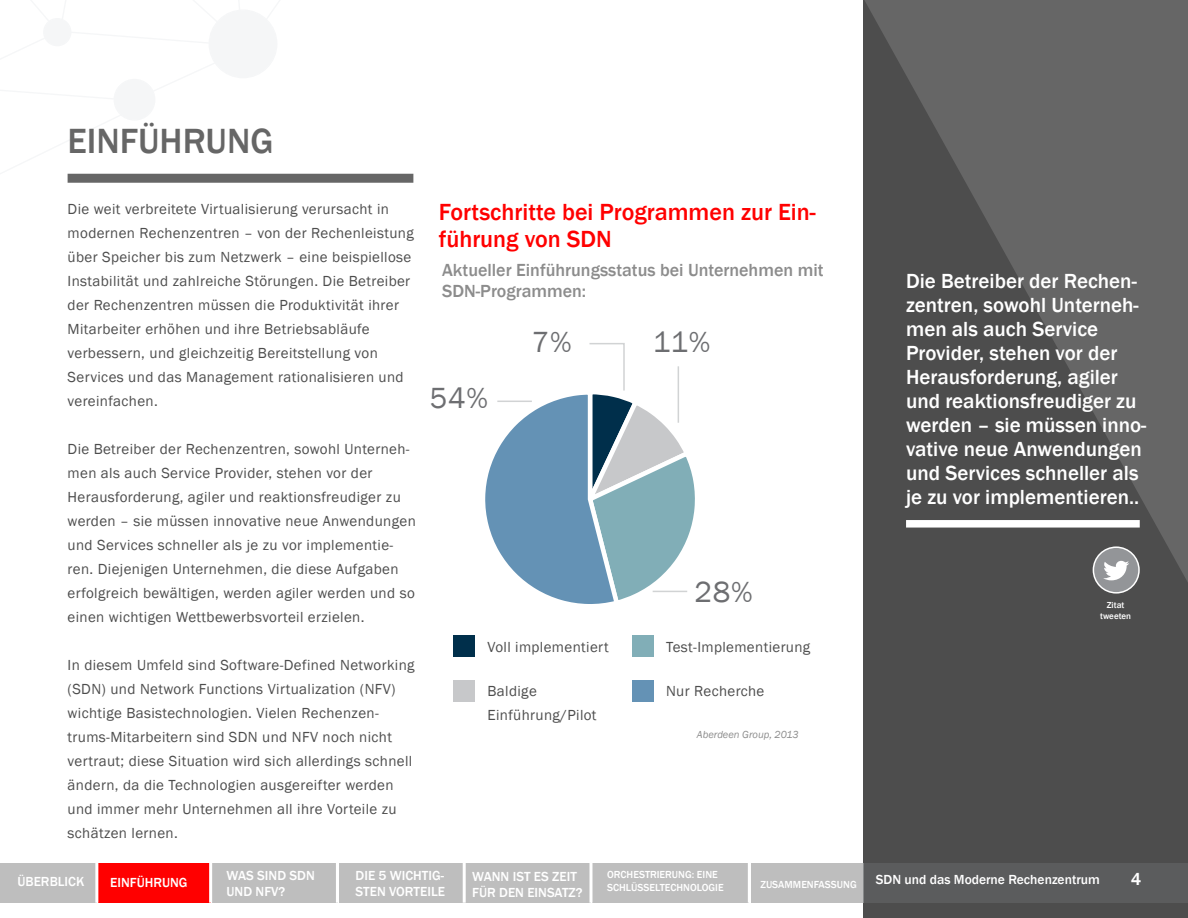
<style>
.page{position:relative;width:1188px;height:918px;background:#fff}
.page>*{position:absolute;margin:0;border:0;box-sizing:border-box;transform-origin:0 0}
.t1{font:500 36px "Franklin Gothic";color:#666}
.t2{font:30px "Franklin Gothic";color:#6d6e71}
.t3{font:500 24px/27px "Franklin Gothic";color:#f00}
.t4{font:500 21px/24px "Franklin Gothic";color:#fff}
.t5{font:500 18px/21px "Franklin Gothic";color:#8c8c8c}
.t6{font:500 18px "Franklin Gothic";color:#fff}
.t7{font:15px/24px "Franklin Gothic";letter-spacing:.025em;color:#4d4d4d}
.t8{font:500 13.5px/16.2px "Franklin Gothic";color:#fff}
.t9{font:500 10.5px/12.6px "Franklin Gothic";color:#fff}
.t10{font:italic 10.5px "Franklin Gothic";color:#8c8c8c}
.t11{font:500 9px/10.8px "Franklin Gothic";color:#fff;text-align:center}
</style>
<div class="page">
<div style="left:863px;top:0;width:325px;height:918px;background:#4d4d4d"></div>
<div style="left:863px;top:863px;width:325px;height:40px;background:#5b5c5d"></div>
<div style="left:68px;top:174px;width:345px;height:9px;background:#666"></div>
<div style="left:453px;top:635px;width:22px;height:22px;background:#002f4b"></div>
<div style="left:453px;top:680px;width:22px;height:21px;background:#c7c8ca"></div>
<div style="left:632px;top:635px;width:21px;height:22px;background:#81aeb7"></div>
<div style="left:632px;top:680px;width:21px;height:21px;background:#6492b5"></div>
<svg style="left:485px;top:343px;width:210px;height:261px"></svg>
<svg style="left:1093px;top:547px;width:46px;height:46px"></svg>
<div style="left:1093px;top:546px;width:47px;height:48px;border:2px solid #fff;border-radius:50%"></div>
<svg style="left:865px;top:0;width:323px;height:583px;fill:#666"></svg>
<div style="left:98px;top:863px;width:113px;height:40px;background:#f00"></div>
<hr style="left:209px;top:863px;width:3px;height:40px;background:#fff">
<div style="left:0;top:863px;width:97px;height:40px;background:#bebebe"></div>
<div style="left:212px;top:863px;width:125px;height:40px;background:#bebebe"></div>
<div style="left:339px;top:863px;width:125px;height:40px;background:#bebebe"></div>
<div style="left:751px;top:863px;width:112px;height:40px;background:#bebebe"></div>
<div style="left:592px;top:863px;width:157px;height:40px;background:#bebebe"></div>
<div style="left:466px;top:863px;width:125px;height:40px;background:#bebebe"></div>
<h1 class="t1" style="left:68px;top:119px;width:207px">EINFÜHRUNG</h1>
<p class="t7" style="left:68px;top:197px;width:348px">Die weit verbreitete Virtualisierung verursacht in modernen Rechenzentren – von der Rechenleistung über Speicher bis zum Netzwerk – eine beispiellose Instabilität und zahlreiche Störungen. Die Betreiber der Rechenzentren müssen die Produktivität ihrer Mitarbeiter erhöhen und ihre Betriebsabläufe verbessern, und gleichzeitig Bereitstellung von Services und das Management rationalisieren und vereinfachen.</p>
<p class="t7" style="left:68px;top:437px;width:350px">Die Betreiber der Rechenzentren, sowohl Unterneh&shy;men als auch Service Provider, stehen vor der Herausforderung, agiler und reaktionsfreudiger zu werden – sie müssen innovative neue Anwendungen und Services schneller als je zu vor implementie&shy;ren. Diejenigen Unternehmen, die diese Aufgaben erfolgreich bewältigen, werden agiler werden und so einen wichtigen Wettbewerbsvorteil erzielen.</p>
<p class="t7" style="left:68px;top:653px;width:348px">In diesem Umfeld sind Software-Defined Networking (SDN) und Network Functions Virtualization (NFV) wichtige Basistechnologien. Vielen Rechenzen&shy;trums-Mitarbeitern sind SDN und NFV noch nicht vertraut; diese Situation wird sich allerdings schnell ändern, da die Technologien ausgereifter werden und immer mehr Unternehmen all ihre Vorteile zu schätzen lernen.</p>
<h3 class="t3" style="left:439px;top:199px;width:378px">Fortschritte bei Programmen zur Ein&shy;führung von SDN</h3>
<p class="t5" style="left:442px;top:260px;width:383px">Aktueller Einführungsstatus bei Unternehmen mit<br>SDN-Programmen:</p>
<h2 class="t2" style="left:430px;top:379px;width:60px">54%</h2>
<h2 class="t2" style="left:532px;top:323px;width:41px">7%</h2>
<h2 class="t2" style="left:653px;top:323px;width:59px">11%</h2>
<p class="t7" style="left:487px;top:635px;width:123px">Voll implementiert</p>
<p class="t7" style="left:487px;top:680px;width:111px">Baldige<br>Einführung/Pilot</p>
<h2 class="t2" style="left:695px;top:574px;width:60px">28%</h2>
<p class="t7" style="left:666px;top:635px;width:146px">Test-Implementierung</p>
<p class="t7" style="left:666px;top:680px;width:100px">Nur Recherche</p>
<p class="t10" style="left:697px;top:727px;width:103px">Aberdeen Group, 2013</p>
<p class="t8" style="left:18px;top:874px;width:68px">ÜBERBLICK</p>
<p class="t8" style="left:110px;top:874px;width:79px">EINFÜHRUNG</p>
<p class="t8" style="left:227px;top:868px;width:90px">WAS SIND SDN<br>UND NFV?</p>
<p class="t8" style="left:356px;top:868px;width:91px">DIE 5 WICHTIG-<br>STEN VORTEILE</p>
<p class="t9" style="left:760px;top:878px;width:98px">ZUSAMMENFASSUNG</p>
<p class="t9" style="left:607px;top:869px;width:118px">ORCHESTRIERUNG: EINE<br>SCHLÜSSELTECHNOLOGIE</p>
<p class="t8" style="left:472px;top:868px;width:112px">WANN IST ES ZEIT<br>FÜR DEN EINSATZ?</p>
<p class="t4" style="left:906px;top:269px;width:242px">Die Betreiber der Rechen&shy;zentren, sowohl Unterneh&shy;men als auch Service<br>Provider, stehen vor der<br>Herausforderung, agiler und reaktionsfreudiger zu werden – sie müssen inno&shy;vative neue Anwendungen und Services schneller als je zu vor implementieren..</p>
<p class="t11" style="left:1100px;top:600px;width:32px">Zitat tweeten</p>
<p class="t8" style="left:876px;top:872px;width:226px">SDN und das Moderne Rechenzentrum</p>
<p class="t6" style="left:1131px;top:868px;width:12px">4</p>
</div>
